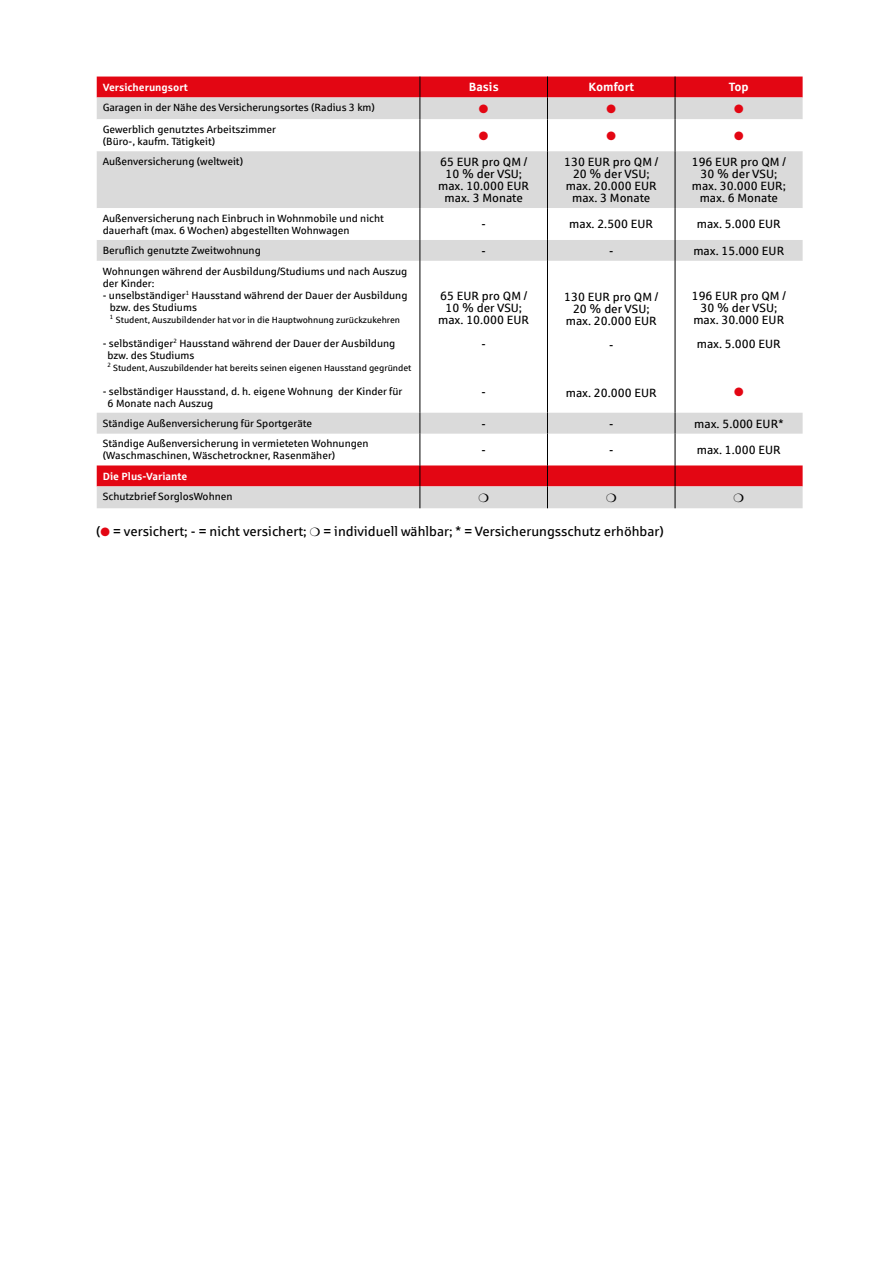
<style>
.page{position:relative;width:893px;height:1263px;background:#fff}
.page>*{position:absolute;margin:0;border:0;box-sizing:border-box;transform-origin:0 0}
.t1{font:13.5px "Sparkasse Rg";color:#000}
.t2{font:12px/12px "Sparkasse Rg";color:#000;text-align:center}
.t3{font:700 12px "Sparkasse Rg";color:#fff}
.t4{font:500 12px "ITC Zapf Dingbats";color:#e30613}
.t5{font:10.5px/12px "Sparkasse Rg";color:#000}
.t6{font:700 10.5px "Sparkasse Rg";color:#fff}
.t7{font:9px "Sparkasse Rg";color:#000}
.s1{color:#e30613}
</style>
<div class="page">
<div style="left:97px;top:77px;width:323px;height:20px;background:#e30613"></div>
<div style="left:97px;top:97px;width:323px;height:22px;background:#dadada"></div>
<svg style="left:97px;top:119px;width:706px;height:294px"></svg>
<svg style="left:97px;top:413px;width:706px;height:95px"></svg>
<svg style="left:420px;top:77px;width:383px;height:42px;background:#dd7379"></svg>
<hr style="left:420px;top:119px;width:1px;height:32px;background:#000">
<hr style="left:547px;top:119px;width:1px;height:32px;background:#000">
<hr style="left:675px;top:119px;width:1px;height:32px;background:#000">
<hr style="left:420px;top:151px;width:1px;height:57px;background:#000">
<hr style="left:547px;top:151px;width:1px;height:57px;background:#000">
<hr style="left:675px;top:151px;width:1px;height:57px;background:#000">
<hr style="left:420px;top:208px;width:1px;height:32px;background:#000">
<hr style="left:547px;top:208px;width:1px;height:32px;background:#000">
<hr style="left:675px;top:208px;width:1px;height:32px;background:#000">
<svg style="left:420px;top:240px;width:1px;height:21px"></svg>
<svg style="left:547px;top:240px;width:1px;height:21px"></svg>
<svg style="left:675px;top:240px;width:1px;height:21px"></svg>
<hr style="left:420px;top:261px;width:1px;height:152px;background:#000">
<hr style="left:547px;top:261px;width:1px;height:152px;background:#000">
<hr style="left:675px;top:261px;width:1px;height:152px;background:#000">
<svg style="left:420px;top:413px;width:1px;height:21px"></svg>
<svg style="left:547px;top:413px;width:1px;height:21px"></svg>
<svg style="left:675px;top:413px;width:1px;height:21px"></svg>
<hr style="left:420px;top:434px;width:1px;height:31px;background:#000">
<hr style="left:547px;top:434px;width:1px;height:31px;background:#000">
<hr style="left:675px;top:434px;width:1px;height:31px;background:#000">
<svg style="left:420px;top:465px;width:1px;height:43px"></svg>
<svg style="left:547px;top:465px;width:1px;height:43px"></svg>
<svg style="left:675px;top:465px;width:1px;height:43px"></svg>
<svg style="left:479px;top:494px;width:9px;height:8px"></svg>
<svg style="left:606px;top:494px;width:10px;height:8px"></svg>
<svg style="left:734px;top:494px;width:10px;height:8px"></svg>
<p class="t6" style="left:103px;top:81px;width:86px">Versicherungsort</p>
<p class="t3" style="left:469px;top:80px;width:32px">Basis</p>
<p class="t3" style="left:588px;top:80px;width:47px">Komfort</p>
<p class="t3" style="left:729px;top:80px;width:22px">Top</p>
<p class="t5" style="left:103px;top:101px;width:274px">Garagen in der Nähe des Versicherungsortes (Radius 3 km)</p>
<p class="t4" style="left:479px;top:103px;width:11px">●</p>
<p class="t4" style="left:606px;top:103px;width:11px">●</p>
<p class="t4" style="left:734px;top:103px;width:11px">●</p>
<p class="t5" style="left:103px;top:123px;width:175px">Gewerblich genutztes Arbeitszimmer (Büro-, kaufm. Tätigkeit)</p>
<p class="t4" style="left:479px;top:130px;width:11px">●</p>
<p class="t4" style="left:606px;top:130px;width:11px">●</p>
<p class="t4" style="left:734px;top:130px;width:11px">●</p>
<p class="t5" style="left:103px;top:155px;width:142px">Außenversicherung (weltweit)</p>
<p class="t2" style="left:438px;top:156px;width:92px">65 EUR pro QM /<br>10 % der VSU; max. 10.000 EUR max. 3 Monate</p>
<p class="t2" style="left:564px;top:156px;width:96px">130 EUR pro QM /<br>20 % der VSU; max. 20.000 EUR max. 3 Monate</p>
<p class="t2" style="left:692px;top:156px;width:96px">196 EUR pro QM /<br>30 % der VSU; max. 30.000 EUR; max. 6 Monate</p>
<p class="t5" style="left:103px;top:212px;width:283px">Außenversicherung nach Einbruch in Wohnmobile und nicht dauerhaft (max. 6 Wochen) abgestellten Wohnwagen</p>
<p class="t2" style="left:482px;top:218px;width:6px">-</p>
<p class="t2" style="left:569px;top:218px;width:86px">max. 2.500 EUR</p>
<p class="t2" style="left:697px;top:218px;width:86px">max. 5.000 EUR</p>
<p class="t5" style="left:103px;top:244px;width:160px">Beruflich genutzte Zweitwohnung</p>
<p class="t2" style="left:482px;top:244px;width:6px">-</p>
<p class="t2" style="left:609px;top:244px;width:6px">-</p>
<p class="t2" style="left:693px;top:244px;width:92px">max. 15.000 EUR</p>
<p class="t5" style="left:103px;top:265px;width:306px">Wohnungen während der Ausbildung/Studiums und nach Auszug der Kinder:</p>
<p class="t5" style="left:110px;top:289px;width:299px;text-indent:-7px">- unselbständiger<sup>1</sup> Hausstand während der Dauer der Ausbildung bzw. des Studiums</p>
<p class="t7" style="left:110px;top:314px;width:292px"><sup>1</sup> Student, Auszubildender hat vor in die Hauptwohnung zurückzukehren</p>
<p class="t5" style="left:108px;top:337px;width:289px;text-indent:-5px">- selbständiger<sup>2</sup> Hausstand während der Dauer der Ausbildung bzw. des Studiums</p>
<p class="t7" style="left:108px;top:362px;width:305px"><sup>2</sup> Student, Auszubildender hat bereits seinen eigenen Hausstand gegründet</p>
<p class="t5" style="left:108px;top:385px;width:296px;text-indent:-5px">- selbständiger Hausstand, d. h. eigene Wohnung der Kinder für<br>6 Monate nach Auszug</p>
<p class="t2" style="left:438px;top:289px;width:92px">65 EUR pro QM /<br>10 % der VSU; max. 10.000 EUR</p>
<p class="t2" style="left:482px;top:337px;width:6px">-</p>
<p class="t2" style="left:692px;top:289px;width:96px">196 EUR pro QM /<br>30 % der VSU; max. 30.000 EUR</p>
<p class="t2" style="left:697px;top:337px;width:86px">max. 5.000 EUR</p>
<p class="t4" style="left:734px;top:386px;width:11px">●</p>
<p class="t2" style="left:564px;top:290px;width:96px">130 EUR pro QM /<br>20 % der VSU; max. 20.000 EUR</p>
<p class="t2" style="left:609px;top:338px;width:6px">-</p>
<p class="t2" style="left:566px;top:386px;width:92px">max. 20.000 EUR</p>
<p class="t2" style="left:482px;top:385px;width:6px">-</p>
<p class="t5" style="left:103px;top:417px;width:211px">Ständige Außenversicherung für Sportgeräte</p>
<p class="t2" style="left:482px;top:417px;width:6px">-</p>
<p class="t2" style="left:609px;top:417px;width:6px">-</p>
<p class="t2" style="left:694px;top:417px;width:91px">max. 5.000 EUR*</p>
<p class="t5" style="left:103px;top:438px;width:267px">Ständige Außenversicherung in vermieteten Wohnungen (Waschmaschinen, Wäschetrockner, Rasenmäher)</p>
<p class="t2" style="left:482px;top:444px;width:6px">-</p>
<p class="t2" style="left:609px;top:444px;width:6px">-</p>
<p class="t2" style="left:697px;top:444px;width:86px">max. 1.000 EUR</p>
<p class="t6" style="left:103px;top:469px;width:86px">Die Plus-Variante</p>
<p class="t5" style="left:103px;top:490px;width:131px">Schutzbrief SorglosWohnen</p>
<p class="t1" style="left:96px;top:523px;width:569px">(<span class="s1">●</span> = versichert; - = nicht versichert; = individuell wählbar; * = Versicherungsschutz erhöhbar)</p>
</div>
